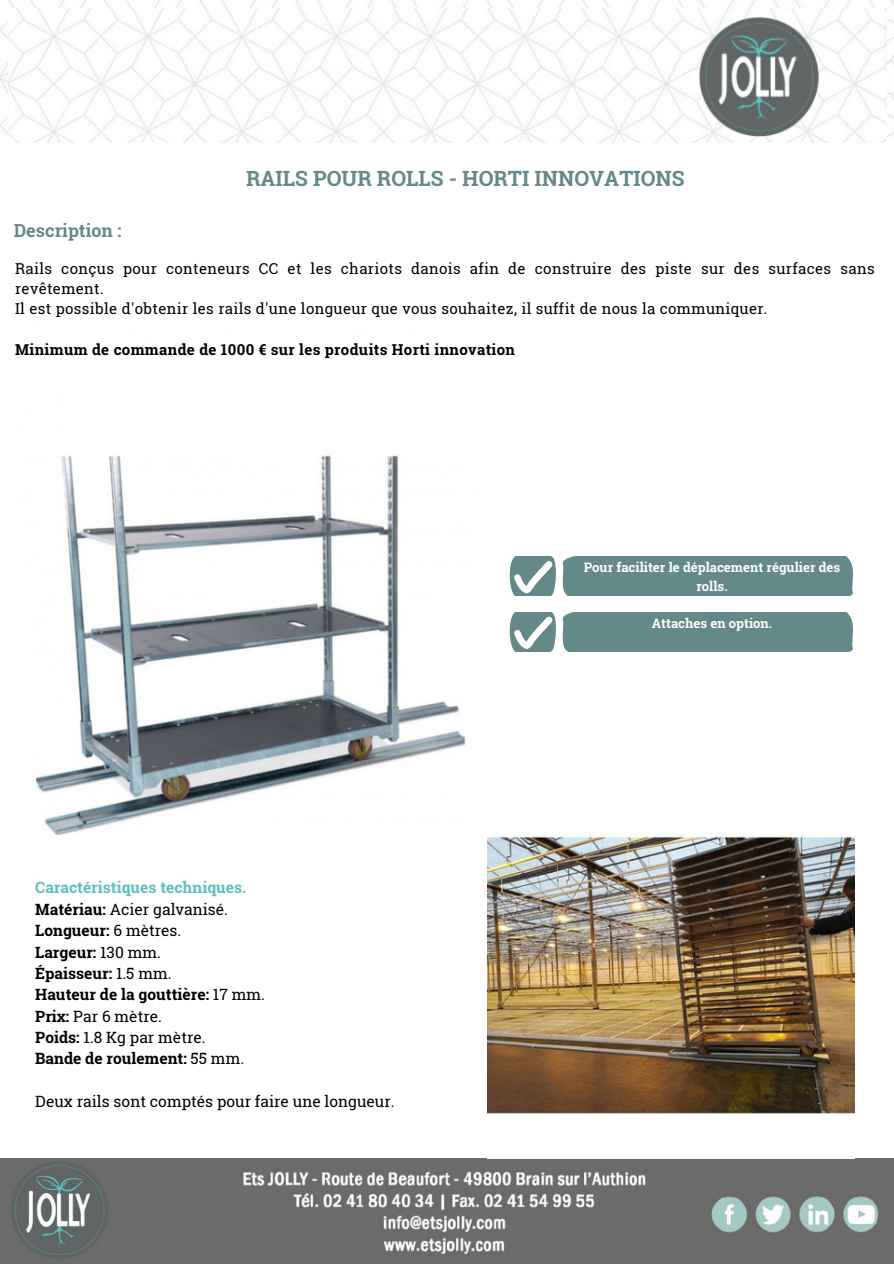
<style>
.page{position:relative;width:894px;height:1264px;background:#fff}
.page>*{position:absolute;margin:0;border:0;box-sizing:border-box;transform-origin:0 0}
.t1{font:700 21px "Roboto Slab";color:#648988}
.t2{font:700 18px "Roboto Slab";color:#648988}
.t3{font:15.6px "Roboto Slab";color:#000}
.t4{font:700 15.6px "Roboto Slab";color:#000}
.t5{font:700 15.6px "Roboto Slab";color:#5cbfbe}
.t6{font:15px/20.2px "Roboto Slab";letter-spacing:.025em;color:#000}
.t7{font:700 15px "Roboto Slab";letter-spacing:.025em;color:#000}
.t8{font:700 13.05px/18.1px "Roboto Slab";color:#fff;text-align:center}
.s1{font-weight:700}
.s2{font-weight:400}
</style>
<div class="page">
<img style="left:0;top:0;width:893px;height:137px">
<img style="left:0;top:1158px;width:893px;height:105px">
<img style="left:699px;top:5px;width:129px;height:4px">
<img style="left:89px;top:0;width:309px;height:143px">
<svg style="left:509px;top:556px;width:345px;height:39px;background:#6d908f"></svg>
<svg style="left:509px;top:612px;width:345px;height:39px;background:#6d908f"></svg>
<img style="left:35px;top:455px;width:431px;height:380px">
<img style="left:487px;top:833px;width:367px;height:282px">
<img style="left:9px;top:9px;width:877px;height:133px">
<p class="t1" style="left:246px;top:164px;width:440px">RAILS POUR ROLLS - HORTI INNOVATIONS</p>
<p class="t2" style="left:14px;top:218px;width:109px">Description :</p>
<p class="t6" style="left:15px;top:258px;width:860px">Rails conçus pour conteneurs CC et les chariots danois afin de construire des piste sur des surfaces sans revêtement.</p>
<p class="t6" style="left:15px;top:298px;width:753px">Il est possible d'obtenir les rails d'une longueur que vous souhaitez, il suffit de nous la communiquer.</p>
<p class="t7" style="left:15px;top:339px;width:501px">Minimum de commande de 1000 € sur les produits Horti innovation</p>
<p class="t5" style="left:35px;top:877px;width:212px">Caractéristiques techniques.</p>
<p class="t3" style="left:35px;top:898px;width:194px"><span class="s1">Matériau:</span> Acier galvanisé.</p>
<p class="t4" style="left:35px;top:919px;width:147px">Longueur: <span class="s2">6 mètres.</span></p>
<p class="t4" style="left:35px;top:941px;width:127px">Largeur: <span class="s2">130 mm.</span></p>
<p class="t4" style="left:35px;top:962px;width:138px">Épaisseur: <span class="s2">1.5 mm.</span></p>
<p class="t4" style="left:35px;top:983px;width:231px">Hauteur de la gouttière: <span class="s2">17 mm.</span></p>
<p class="t3" style="left:35px;top:1005px;width:128px"><span class="s1">Prix:</span> Par 6 mètre.</p>
<p class="t3" style="left:35px;top:1026px;width:172px"><span class="s1">Poids:</span> 1.8 Kg par mètre.</p>
<p class="t4" style="left:35px;top:1048px;width:210px">Bande de roulement: <span class="s2">55 mm.</span></p>
<p class="t3" style="left:35px;top:1090px;width:360px">Deux rails sont comptés pour faire une longueur.</p>
<p class="t8" style="left:583px;top:558px;width:258px">Pour faciliter le déplacement régulier des rolls.</p>
<p class="t8" style="left:651px;top:614px;width:122px">Attaches en option.</p>
</div>
